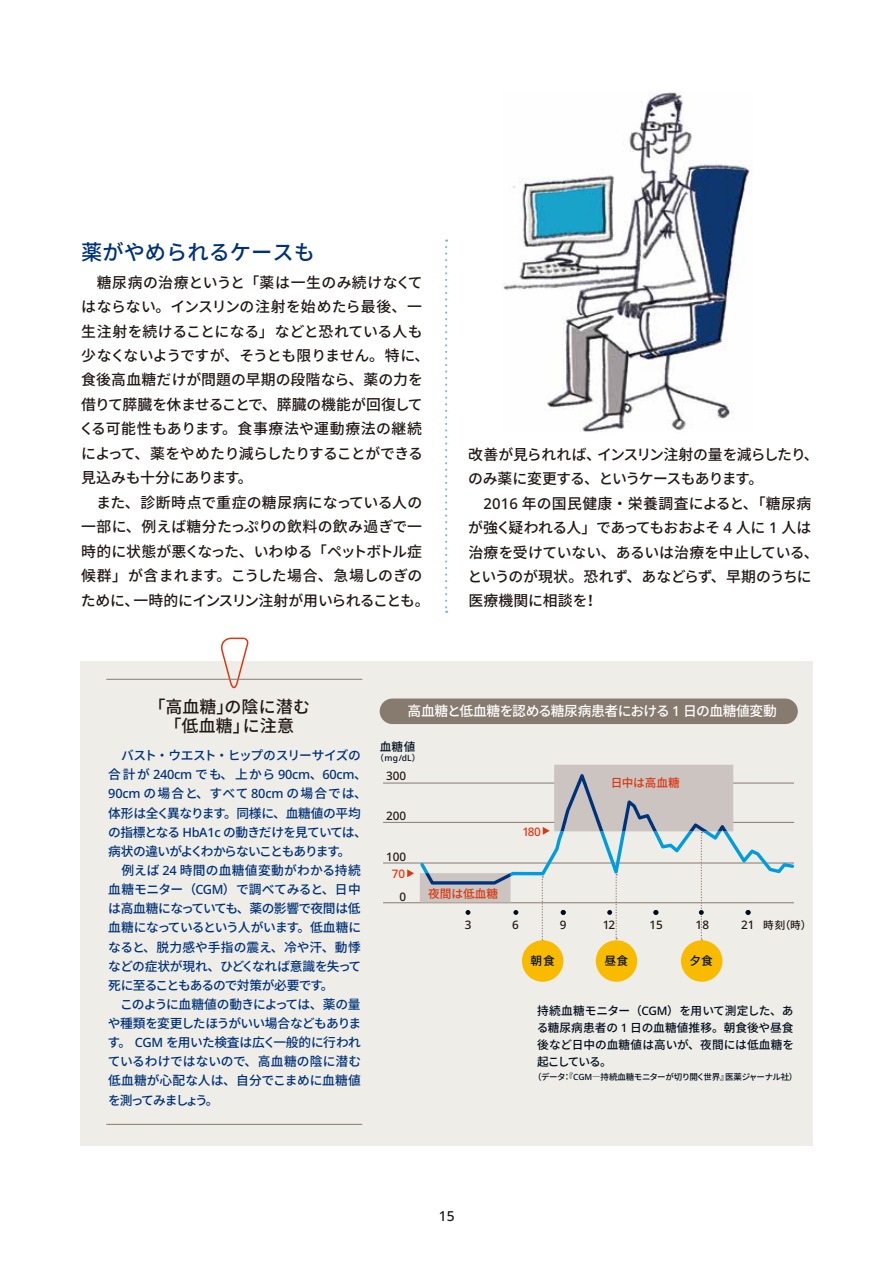
<style>
.page{position:relative;width:893px;height:1263px;background:#fff}
.page>*{position:absolute;margin:0;border:0;box-sizing:border-box;transform-origin:0 0}
.t1{font:500 21.3px "Noto Sans CJ Kjp";color:#003279}
.t2{font:500 16.95px/19.2px "Noto Sans CJ Kjp";color:#221815;text-align:center}
.t3{font:500 14.85px/24.5px "Noto Sans CJ Kjp";letter-spacing:-.01em;color:#221815}
.t4{font:500 14.85px/24.5px "Noto Sans CJ Kjp";letter-spacing:-.05em;color:#221815}
.t5{font:500 13.8px "Noto Sans CJ Kjp";letter-spacing:-.03em;color:#fff}
.t6{font:500 13.8px "Apis";color:#221815}
.t7{font:500 12.75px/19.2px "Noto Sans CJ Kjp";letter-spacing:-.03em;color:#003279}
.t8{font:500 12.75px "Apis";letter-spacing:-.02em;color:#003279}
.t9{font:500 11.7px/17px "Noto Sans CJ Kjp";letter-spacing:.005em;color:#000e1e;text-align:justify}
.t10{font:500 11.7px "Apis";color:#221815}
.t11{font:500 11.7px "Noto Sans CJ Kjp";color:#db3710}
.t12{font:500 11.7px "Apis";color:#db3710}
.t13{font:500 10.65px "Noto Sans CJ Kjp";color:#221815}
.t14{font:500 8.55px "Noto Sans CJ Kjp";letter-spacing:-.05em;color:#000e1e}
.t15{font:500 8.55px "Apis";color:#000e1e}
.s1{font-family:"Apis"}
.s2{font-family:"Noto Sans CJ Kjp"}
</style>
<div class="page">
<div style="left:80px;top:661px;width:732px;height:484px;background:#efede8"></div>
<img style="left:503px;top:91px;width:247px;height:341px">
<hr style="left:383px;top:822px;width:411px;height:1px;background:#877a6f">
<hr style="left:383px;top:863px;width:411px;height:1px;background:#877a6f">
<hr style="left:383px;top:783px;width:411px;height:1px;background:#877a6f">
<hr style="left:383px;top:902px;width:411px;height:1px;background:#877a6f">
<div style="left:380px;top:698px;width:418px;height:26px;background:#877a6f;border-radius:13px"></div>
<svg style="left:220px;top:637px;width:30px;height:52px"></svg>
<hr style="left:106px;top:679px;width:256px;height:1px;background:#877a6f">
<hr style="left:106px;top:1124px;width:256px;height:1px;background:#877a6f">
<div style="left:522px;top:940px;width:41px;height:42px;background:#f9bb00;border-radius:50%"></div>
<div style="left:596px;top:940px;width:41px;height:42px;background:#f9bb00;border-radius:50%"></div>
<div style="left:681px;top:940px;width:41px;height:42px;background:#f9bb00;border-radius:50%"></div>
<svg style="left:420px;top:765px;width:374px;height:176px"></svg>
<svg style="left:407px;top:869px;width:7px;height:8px"></svg>
<svg style="left:445px;top:240px;width:2px;height:373px"></svg>
<h1 class="t1" style="left:81px;top:240px;width:235px">薬がやめられるケースも</h1>
<p class="t3" style="left:79px;top:270px;width:352px">　糖尿病の治療というと「薬は一生のみ続けなくてはならない。インスリンの注射を始めたら最後、一生注射を続けることになる」などと恐れている人も少なくないようですが、そうとも限りません。特に、食後高血糖だけが問題の早期の段階なら、薬の力を借りて膵臓を休ませることで、膵臓の機能が回復してくる可能性もあります。食事療法や運動療法の継続によって、薬をやめたり減らしたりすることができる見込みも十分にあります。<br>　また、診断時点で重症の糖尿病になっている人の一部に、例えば糖分たっぷりの飲料の飲み過ぎで一時的に状態が悪くなった、いわゆる「ペットボトル症候群」が含まれます。こうした場合、急場しのぎのために、一時的にインスリン注射が用いられることも。</p>
<p class="t4" style="left:468px;top:442px;width:352px">改善が見られれば、インスリン注射の量を減らしたり、のみ薬に変更する、というケースもあります。</p>
<p class="t3" style="left:468px;top:491px;width:352px;text-indent:15px"><span class="s1">2016</span> 年の国民健康・栄養調査によると、「糖尿病が強く疑われる人」であってもおおよそ <span class="s1">4</span> 人に <span class="s1">1</span> 人は治療を受けていない、あるいは治療を中止している、というのが現状。恐れず、あなどらず、早期のうちに医療機関に相談を！</p>
<p class="t2" style="left:148px;top:697px;width:163px">「高血糖」の陰に潜む「低血糖」に注意</p>
<p class="t7" style="left:108px;top:746px;width:254px">　バスト・ウエスト・ヒップのスリーサイズの</p>
<p class="t8" style="left:108px;top:766px;width:260px"><span class="s2">合計が</span> 240cm <span class="s2">でも、上から</span> 90cm<span class="s2">、</span>60cm<span class="s2">、</span></p>
<p class="t7" style="left:108px;top:784px;width:261px"><span class="s1">90cm</span> の場合と、すべて <span class="s1">80cm</span> の場合では、体形は全く異なります。同様に、血糖値の平均の指標となる <span class="s1">HbA1c</span> の動きだけを見ていては、病状の違いがよくわからないこともあります。<br>　例えば <span class="s1">24</span> 時間の血糖値変動がわかる持続血糖モニター（<span class="s1">CGM</span>）で調べてみると、日中は高血糖になっていても、薬の影響で夜間は低血糖になっているという人がいます。低血糖になると、脱力感や手指の震え、冷や汗、動悸などの症状が現れ、ひどくなれば意識を失って死に至ることもあるので対策が必要です。<br>　このように血糖値の動きによっては、薬の量や種類を変更したほうがいい場合などもあります。 <span class="s1">CGM</span> を用いた検査は広く一般的に行われているわけではないので、高血糖の陰に潜む低血糖が心配な人は、自分でこまめに血糖値を測ってみましょう。</p>
<p class="t5" style="left:408px;top:703px;width:371px">高血糖と低血糖を認める糖尿病患者における <span class="s1">1</span> 日の血糖値変動</p>
<p class="t9" style="left:380px;top:738px;width:37px">血糖値</p>
<p class="t15" style="left:376px;top:752px;width:46px"><span class="s2">（</span>mg/dL<span class="s2">）</span></p>
<p class="t10" style="left:386px;top:767px;width:22px">300</p>
<p class="t10" style="left:386px;top:808px;width:22px">200</p>
<p class="t10" style="left:386px;top:848px;width:22px">100</p>
<p class="t10" style="left:399px;top:888px;width:8px">0</p>
<p class="t12" style="left:392px;top:866px;width:15px">70</p>
<p class="t12" style="left:522px;top:823px;width:20px">180</p>
<p class="t11" style="left:611px;top:776px;width:70px">日中は高血糖</p>
<p class="t11" style="left:428px;top:887px;width:71px">夜間は低血糖</p>
<p class="t10" style="left:696px;top:917px;width:15px">18</p>
<p class="t10" style="left:465px;top:917px;width:8px">3</p>
<p class="t10" style="left:512px;top:917px;width:8px">6</p>
<p class="t10" style="left:560px;top:917px;width:8px">9</p>
<p class="t10" style="left:603px;top:917px;width:14px">12</p>
<p class="t10" style="left:650px;top:917px;width:15px">15</p>
<p class="t10" style="left:741px;top:917px;width:15px">21</p>
<p class="t9" style="left:604px;top:952px;width:25px">昼食</p>
<p class="t9" style="left:690px;top:952px;width:25px">夕食</p>
<p class="t9" style="left:531px;top:952px;width:26px">朝食</p>
<p class="t13" style="left:763px;top:919px;width:50px">時刻（時）</p>
<p class="t9" style="left:537px;top:1002px;width:259px">持続血糖モニター（<span class="s1">CGM</span>）を用いて測定した、ある糖尿病患者の <span class="s1">1</span> 日の血糖値推移。朝食後や昼食後など日中の血糖値は高いが、夜間には低血糖を起こしている。</p>
<p class="t14" style="left:533px;top:1072px;width:266px">（データ：『<span class="s1">CGM</span>―持続血糖モニターが切り開く世界』医薬ジャーナル社）</p>
<p class="t6" style="left:439px;top:1206px;width:17px">15</p>
</div>
